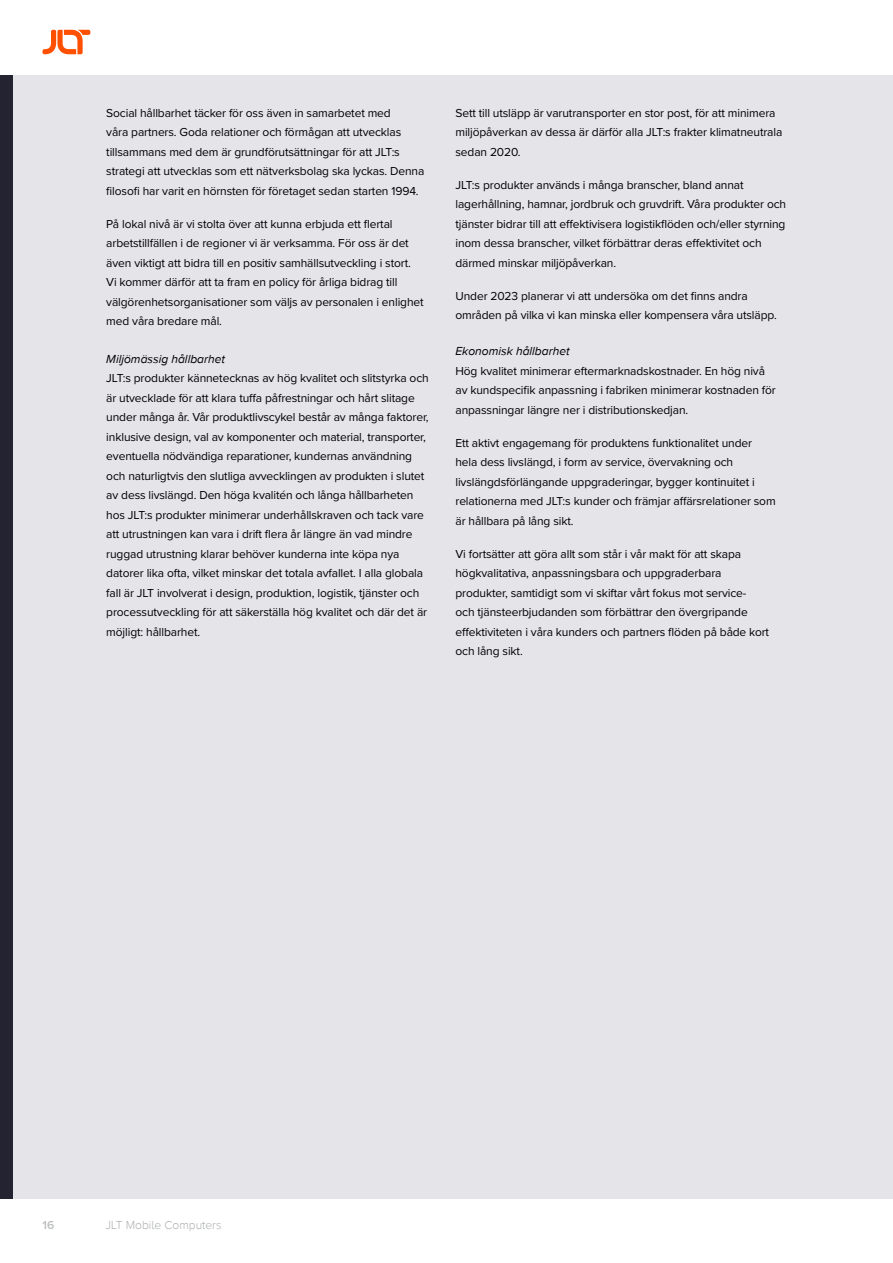
<style>
.page{position:relative;width:893px;height:1263px;background:#fff}
.page>*{position:absolute;margin:0;border:0;box-sizing:border-box;transform-origin:0 0}
.t1{font:12px/19.5px "Proxima Nova";letter-spacing:-.01em;color:#000}
.t2{font:italic 12px "Proxima Nova";color:#000}
.t3{font:300 12px "Proxima Nova A";color:#afb1b4}
.t4{font:600 12px "Proxima Nova";color:#bcbec0}
</style>
<div class="page">
<svg style="left:43px;top:30px;width:47px;height:24px"></svg>
<div style="left:0;top:75px;width:893px;height:1124px;background:#e4e4e9"></div>
<div style="left:0;top:75px;width:13px;height:1124px;background:#232331"></div>
<p class="t1" style="left:106px;top:102px;width:320px">Social hållbarhet täcker för oss även in samarbetet med<br>våra partners. Goda relationer och förmågan att utvecklas tillsammans med dem är grundförutsättningar för att JLT:s strategi att utvecklas som ett nätverksbolag ska lyckas. Denna filosofi har varit en hörnsten för företaget sedan starten 1994.</p>
<p class="t1" style="left:106px;top:213px;width:319px">På lokal nivå är vi stolta över att kunna erbjuda ett flertal arbetstillfällen i de regioner vi är verksamma. För oss är det även viktigt att bidra till en positiv samhällsutveckling i stort.<br>Vi kommer därför att ta fram en policy för årliga bidrag till välgörenhetsorganisationer som väljs av personalen i enlighet med våra bredare mål.</p>
<p class="t2" style="left:106px;top:352px;width:120px">Miljömässig hållbarhet</p>
<p class="t1" style="left:106px;top:368px;width:324px">JLT:s produkter kännetecknas av hög kvalitet och slitstyrka och är utvecklade för att klara tuffa påfrestningar och hårt slitage under många år. Vår produktlivscykel består av många faktorer, inklusive design, val av komponenter och material, transporter, eventuella nödvändiga reparationer, kundernas användning och naturligtvis den slutliga avvecklingen av produkten i slutet av dess livslängd. Den höga kvalitén och långa hållbarheten hos JLT:s produkter minimerar underhållskraven och tack vare att utrustningen kan vara i drift flera år längre än vad mindre ruggad utrustning klarar behöver kunderna inte köpa nya datorer lika ofta, vilket minskar det totala avfallet. I alla globala fall är JLT involverat i design, produktion, logistik, tjänster och processutveckling för att säkerställa hög kvalitet och där det är möjligt: hållbarhet.</p>
<p class="t1" style="left:455px;top:102px;width:328px">Sett till utsläpp är varutransporter en stor post, för att minimera miljöpåverkan av dessa är därför alla JLT:s frakter klimatneutrala sedan 2020.</p>
<p class="t1" style="left:455px;top:174px;width:332px">JLT:s produkter används i många branscher, bland annat lagerhållning, hamnar, jordbruk och gruvdrift. Våra produkter och tjänster bidrar till att effektivisera logistikflöden och/eller styrning inom dessa branscher, vilket förbättrar deras effektivitet och därmed minskar miljöpåverkan.</p>
<p class="t1" style="left:455px;top:285px;width:323px">Under 2023 planerar vi att undersöka om det finns andra områden på vilka vi kan minska eller kompensera våra utsläpp.</p>
<p class="t2" style="left:455px;top:344px;width:116px">Ekonomisk hållbarhet</p>
<p class="t1" style="left:455px;top:360px;width:322px">Hög kvalitet minimerar eftermarknadskostnader. En hög nivå av kundspecifik anpassning i fabriken minimerar kostnaden för anpassningar längre ner i distributionskedjan.</p>
<p class="t1" style="left:455px;top:432px;width:322px">Ett aktivt engagemang för produktens funktionalitet under hela dess livslängd, i form av service, övervakning och livslängdsförlängande uppgraderingar, bygger kontinuitet i relationerna med JLT:s kunder och främjar affärsrelationer som är hållbara på lång sikt.</p>
<p class="t1" style="left:455px;top:543px;width:315px">Vi fortsätter att göra allt som står i vår makt för att skapa högkvalitativa, anpassningsbara och uppgraderbara produkter, samtidigt som vi skiftar vårt fokus mot service-<br>och tjänsteerbjudanden som förbättrar den övergripande effektiviteten i våra kunders och partners flöden på både kort och lång sikt.</p>
<p class="t4" style="left:43px;top:1216px;width:13px">16</p>
<p class="t3" style="left:106px;top:1219px;width:117px">JLT Mobile Computers</p>
</div>
